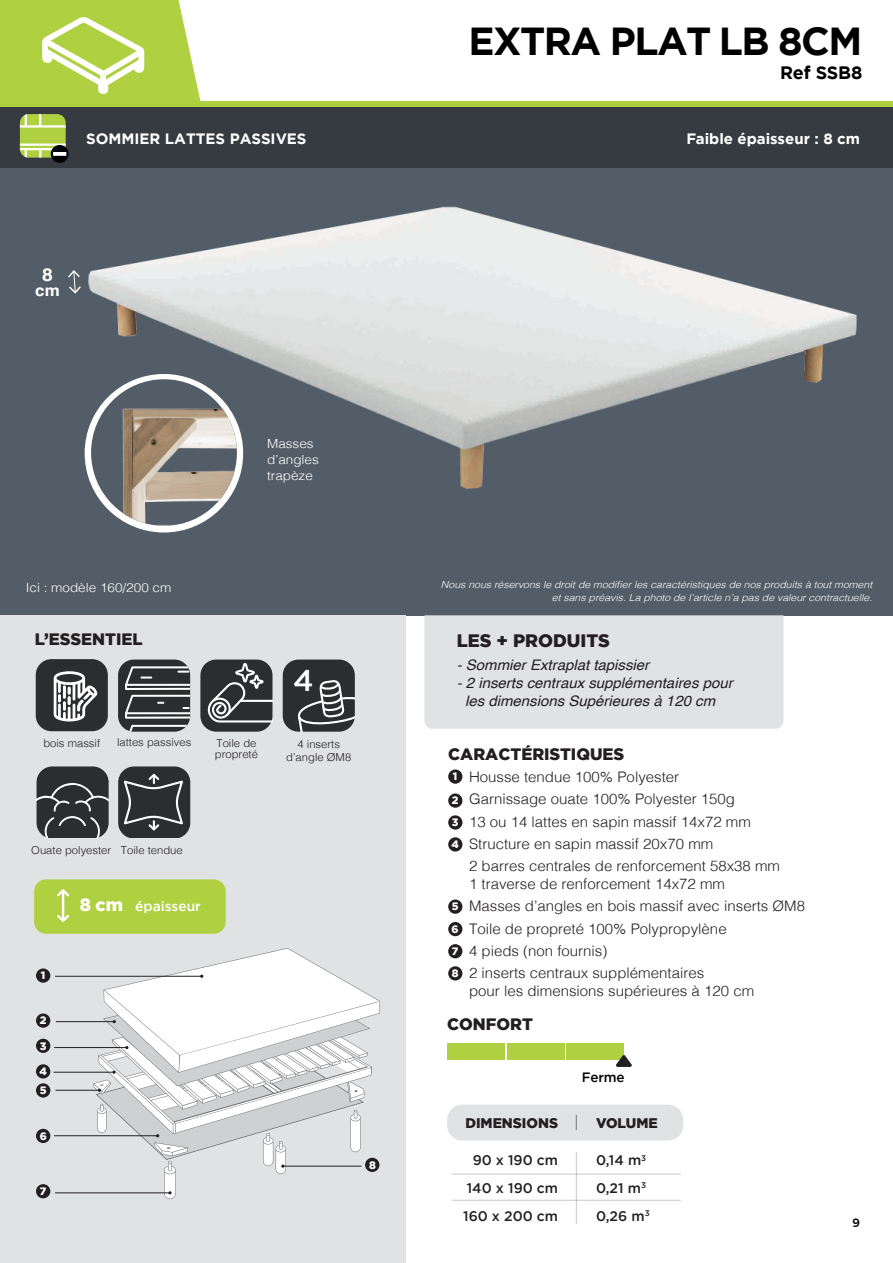
<style>
.page{position:relative;width:893px;height:1263px;background:#fff}
.page>*{position:absolute;margin:0;border:0;box-sizing:border-box;transform-origin:0 0}
.t1{font:700 39px "Gotham";letter-spacing:-.04em;color:#000001}
.t2{font:500 30px "Gotham";color:#fff}
.t3{font:700 18.15px "Helvetica";color:#fff;scale:1.08 1}
.t4{font:900 18px "Gotham";color:#231f20}
.t5{font:700 18px "Gotham";letter-spacing:-.01em;color:#000001}
.t6{font:900 16.5px "Gotham";color:#231f20}
.t7{font:700 15.75px "Helvetica";color:#fff;scale:1.08 1}
.t8{font:700 15px "Gotham";color:#fff}
.t9{font:300 14.55px/22.2px "Helvetica";color:#231f20}
.t10{font:italic 14.55px/18px "Helvetica";color:#231f20}
.t11{font:500 13.95px/27.6px "Gotham";color:#231f20;text-align:justify}
.t12{font:900 13.95px "Gotham";color:#231f20}
.t13{font:500 13.8px "Gotham";color:#fff}
.t14{font:500 13.5px "Gotham";letter-spacing:-.01em;color:#000001}
.t15{font:300 12.6px/16.2px "Helvetica";color:#fff;scale:1.08 1}
.t16{font:500 12px "Montserrat";color:#000001}
.t17{font:300 10.95px/13.2px "Helvetica";color:#231f20;text-align:center}
.t18{font:900 10.65px/22.2px "Gotham";color:#fff;text-align:justify}
.t19{font:italic 300 9.75px/13.2px "Helvetica";color:#fff;text-align:right;scale:1.08 1}
.s1{font-weight:900;font-size:17.85px}
</style>
<div class="page">
<div style="left:0;top:104px;width:893px;height:511px;background:#525d67"></div>
<div style="left:0;top:615px;width:405px;height:648px;background:#e1e2e4"></div>
<svg style="left:0;top:0;width:201px;height:101px"></svg>
<img style="left:84px;top:206px;width:773px;height:323px">
<div style="left:0;top:107px;width:893px;height:61px;background:#353b40"></div>
<div style="left:36px;top:659px;width:72px;height:72px;background:#2b2d2f;border-radius:16px"></div>
<svg style="left:54px;top:671px;width:43px;height:51px"></svg>
<div style="left:283px;top:659px;width:72px;height:73px;background:#2b2d2f;border-radius:16px"></div>
<svg style="left:297px;top:678px;width:58px;height:54px"></svg>
<div style="left:37px;top:766px;width:71px;height:72px;background:#2b2d2f;border-radius:16px"></div>
<svg style="left:36px;top:783px;width:72px;height:55px"></svg>
<div style="left:34px;top:879px;width:192px;height:55px;background:#afd141;border-radius:12px"></div>
<hr style="left:62px;top:891px;width:2px;height:20px;background:#fff">
<svg style="left:57px;top:889px;width:12px;height:9px"></svg>
<svg style="left:57px;top:911px;width:12px;height:11px"></svg>
<div style="left:118px;top:766px;width:72px;height:72px;background:#2b2d2f;border-radius:16px"></div>
<svg style="left:124px;top:774px;width:59px;height:57px"></svg>
<div style="left:118px;top:659px;width:72px;height:73px;background:#2b2d2f;border-radius:16px"></div>
<svg style="left:120px;top:665px;width:70px;height:67px"></svg>
<div style="left:200px;top:659px;width:72px;height:73px;background:#2b2d2f;border-radius:16px"></div>
<svg style="left:207px;top:662px;width:65px;height:61px"></svg>
<div style="left:36px;top:968px;width:14px;height:15px;background:#231f20;border-radius:50%"></div>
<div style="left:36px;top:1013px;width:14px;height:15px;background:#231f20;border-radius:50%"></div>
<div style="left:36px;top:1039px;width:14px;height:14px;background:#231f20;border-radius:50%"></div>
<div style="left:36px;top:1064px;width:14px;height:14px;background:#231f20;border-radius:50%"></div>
<div style="left:36px;top:1083px;width:14px;height:14px;background:#231f20;border-radius:50%"></div>
<div style="left:36px;top:1129px;width:14px;height:14px;background:#231f20;border-radius:50%"></div>
<div style="left:36px;top:1184px;width:14px;height:14px;background:#231f20;border-radius:50%"></div>
<hr style="left:55px;top:976px;width:147px;height:1px;background:#231f20">
<hr style="left:55px;top:1192px;width:115px;height:1px;background:#231f20">
<hr style="left:54px;top:1135px;width:104px;height:1px;background:#231f20">
<hr style="left:54px;top:1072px;width:60px;height:1px;background:#231f20">
<hr style="left:55px;top:1090px;width:44px;height:1px;background:#231f20">
<hr style="left:54px;top:1047px;width:73px;height:1px;background:#231f20">
<hr style="left:56px;top:1021px;width:58px;height:1px;background:#231f20">
<svg style="left:94px;top:948px;width:286px;height:251px"></svg>
<div style="left:424px;top:615px;width:359px;height:114px;background:#e1e2e4"></div>
<div style="left:447px;top:1104px;width:236px;height:36px;background:#e1e2e4;border-radius:15px"></div>
<div style="left:448px;top:1043px;width:57px;height:16px;background:#afd141"></div>
<div style="left:507px;top:1043px;width:57px;height:16px;background:#afd141"></div>
<div style="left:566px;top:1043px;width:58px;height:16px;background:#afd141"></div>
<svg style="left:615px;top:1055px;width:17px;height:12px"></svg>
<svg style="left:576px;top:1115px;width:1px;height:15px"></svg>
<hr style="left:576px;top:1152px;width:1px;height:72px;background:#000">
<hr style="left:452px;top:1173px;width:229px;height:2px;background:#000">
<hr style="left:452px;top:1200px;width:229px;height:1px;background:#000">
<div style="left:448px;top:793px;width:14px;height:15px;background:#231f20;border-radius:50%"></div>
<div style="left:448px;top:815px;width:14px;height:14px;background:#231f20;border-radius:50%"></div>
<div style="left:448px;top:837px;width:14px;height:14px;background:#231f20;border-radius:50%"></div>
<div style="left:448px;top:899px;width:14px;height:15px;background:#231f20;border-radius:50%"></div>
<div style="left:448px;top:922px;width:14px;height:14px;background:#231f20;border-radius:50%"></div>
<div style="left:448px;top:944px;width:14px;height:14px;background:#231f20;border-radius:50%"></div>
<div style="left:448px;top:966px;width:14px;height:14px;background:#231f20;border-radius:50%"></div>
<div style="left:448px;top:769px;width:14px;height:15px;background:#231f20;border-radius:50%"></div>
<div style="left:85px;top:374px;width:158px;height:158px;background:#fff;border-radius:50%"></div>
<div style="left:91px;top:379px;width:146px;height:147px;background:#525d67;border-radius:50%"></div>
<img style="left:91px;top:389px;width:146px;height:137px">
<svg style="left:68px;top:270px;width:13px;height:24px"></svg>
<svg style="left:20px;top:114px;width:46px;height:44px;background:#b6d15f"></svg>
<hr style="left:20px;top:148px;width:46px;height:2px;background:#fff">
<div style="left:51px;top:145px;width:18px;height:18px;background:#000001;border-radius:50%"></div>
<svg style="left:53px;top:152px;width:13px;height:4px"></svg>
<div style="left:0;top:101px;width:893px;height:6px;background:#afd141"></div>
<p class="t8" style="left:86px;top:129px;width:222px">SOMMIER LATTES PASSIVES</p>
<p class="t3" style="left:42px;top:264px;width:12px">8</p>
<p class="t7" style="left:35px;top:281px;width:24px">cm</p>
<p class="t15" style="left:267px;top:434px;width:49px">Masses d’angles trapèze</p>
<p class="t15" style="left:26px;top:579px;width:136px">Ici : modèle 160/200 cm</p>
<p class="t6" style="left:35px;top:628px;width:110px">L’ESSENTIEL</p>
<h2 class="t2" style="left:293px;top:661px;width:22px">4</h2>
<p class="t17" style="left:117px;top:735px;width:76px">lattes passives</p>
<p class="t17" style="left:215px;top:736px;width:45px;line-height:11.7px;text-align:left">Toile de propreté</p>
<p class="t17" style="left:43px;top:735px;width:58px">bois massif</p>
<p class="t17" style="left:286px;top:736px;width:67px">4 inserts d’angle ØM8</p>
<p class="t17" style="left:31px;top:842px;width:153px">Ouate polyester Toile tendue</p>
<p class="t18" style="left:41px;top:964px;width:6px">1</p>
<p class="t18" style="left:40px;top:1009px;width:8px">2</p>
<p class="t18" style="left:40px;top:1035px;width:8px">3</p>
<p class="t18" style="left:39px;top:1062px;width:9px;line-height:19px">4<br>5</p>
<p class="t18" style="left:40px;top:1125px;width:9px">6</p>
<p class="t18" style="left:40px;top:1180px;width:8px">7</p>
<p class="t13" style="left:80px;top:897px;width:123px"><span class="s1">8 cm</span> épaisseur</p>
<p class="t18" style="left:369px;top:1154px;width:8px">8</p>
<h1 class="t1" style="left:469px;top:15px;width:395px">EXTRA PLAT LB 8CM</h1>
<p class="t5" style="left:780px;top:61px;width:84px">Ref SSB8</p>
<p class="t8" style="left:686px;top:129px;width:175px">Faible épaisseur : 8 cm</p>
<p class="t19" style="left:441px;top:577px;width:401px">Nous nous réservons le droit de modifier les caractéristiques de nos produits à tout moment et sans préavis. La photo de l’article n’a pas de valeur contractuelle.</p>
<p class="t4" style="left:457px;top:628px;width:155px">LES + PRODUITS</p>
<p class="t10" style="left:457px;top:656px;width:194px">- Sommier Extraplat tapissier</p>
<p class="t10" style="left:465px;top:674px;width:269px;text-indent:-8px">- 2 inserts centraux supplémentaires pour les dimensions Supérieures à 120 cm</p>
<p class="t6" style="left:448px;top:742px;width:178px">CARACTÉRISTIQUES</p>
<p class="t9" style="left:469px;top:765px;width:312px">Housse tendue 100% Polyester<br>Garnissage ouate 100% Polyester 150g<br>13 ou 14 lattes en sapin massif 14x72 mm Structure en sapin massif 20x70 mm<br>2 barres centrales de renforcement 58x38 mm</p>
<p class="t9" style="left:469px;top:872px;width:337px">1 traverse de renforcement 14x72 mm<br>Masses d’angles en bois massif avec inserts ØM8<br>Toile de propreté 100% Polypropylène<br>4 pieds (non fournis)<br>2 inserts centraux supplémentaires</p>
<p class="t9" style="left:469px;top:979px;width:287px">pour les dimensions supérieures à 120 cm</p>
<p class="t18" style="left:453px;top:765px;width:6px">1</p>
<p class="t18" style="left:451px;top:788px;width:9px">2<br>3<br>4</p>
<p class="t18" style="left:452px;top:895px;width:9px">5<br>6<br>7<br>8</p>
<p class="t6" style="left:447px;top:1012px;width:87px">CONFORT</p>
<p class="t14" style="left:582px;top:1068px;width:44px">Ferme</p>
<p class="t12" style="left:465px;top:1113px;width:94px">DIMENSIONS</p>
<p class="t12" style="left:596px;top:1113px;width:63px">VOLUME</p>
<p class="t11" style="left:463px;top:1146px;width:96px;text-indent:9px">90 x 190 cm 140 x 190 cm 160 x 200 cm</p>
<p class="t11" style="left:596px;top:1146px;width:55px;text-align:left">0,14 m<sup>3<br></sup>0,21 m<sup>3<br></sup>0,26 m<sup>3</sup></p>
<p class="t16" style="left:852px;top:1213px;width:9px">9</p>
</div>
